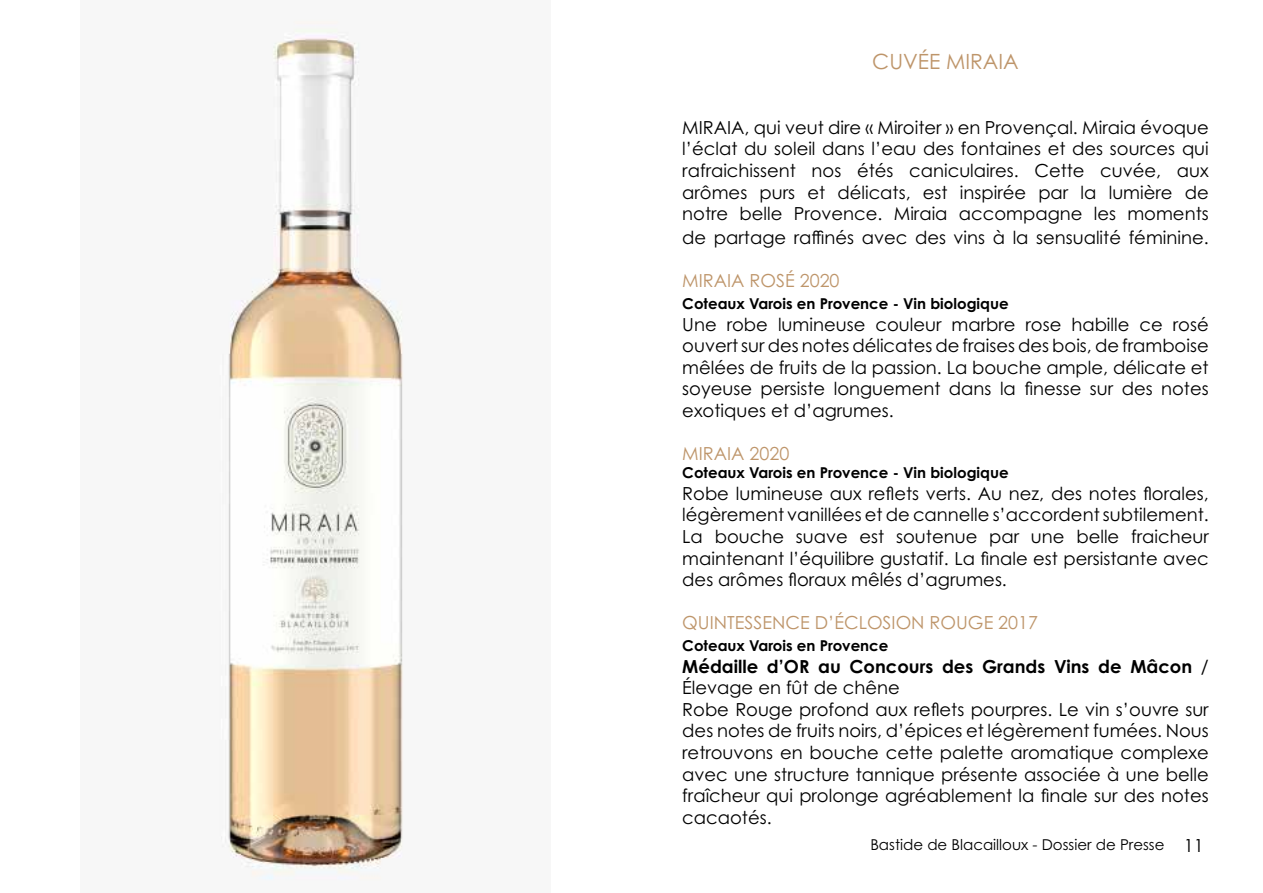
<style>
.page{position:relative;width:1263px;height:893px;background:#fff}
.page>*{position:absolute;margin:0;border:0;box-sizing:border-box;transform-origin:0 0}
.t1{font:21px "Century Gothic Pro";color:#be956a}
.t2{font:18px/21.6px "Century Gothic Pro";color:#000;text-align:justify}
.t3{font:18px "Century Gothic Pro";color:#be956a}
.t4{font:700 15px "Century Gothic Pro";color:#000}
.t5{font:15px "Century Gothic Pro";color:#000}
.s1{font-weight:700}
.s2{font-size:18px}
</style>
<div class="page">
<img style="left:221px;top:21px;width:183px;height:859px">
<p class="t1" style="left:872px;top:49px;width:148px">CUVÉE MIRAIA</p>
<p class="t2" style="left:682px;top:116px;width:528px">MIRAIA, qui veut dire « Miroiter » en Provençal. Miraia évoque l’éclat du soleil dans l’eau des fontaines et des sources qui rafraichissent nos étés caniculaires. Cette cuvée, aux arômes purs et délicats, est inspirée par la lumière de notre belle Provence. Miraia accompagne les moments</p>
<p class="t2" style="left:682px;top:227px;width:528px">de partage raffinés avec des vins à la sensualité féminine.</p>
<p class="t3" style="left:682px;top:270px;width:159px">MIRAIA ROSÉ 2020</p>
<p class="t4" style="left:682px;top:294px;width:328px">Coteaux Varois en Provence - Vin biologique</p>
<p class="t2" style="left:682px;top:313px;width:528px">Une robe lumineuse couleur marbre rose habille ce rosé ouvert sur des notes délicates de fraises des bois, de framboise mêlées de fruits de la passion. La bouche ample, délicate et soyeuse persiste longuement dans la finesse sur des notes exotiques et d’agrumes.</p>
<p class="t3" style="left:682px;top:443px;width:109px">MIRAIA 2020</p>
<p class="t4" style="left:682px;top:463px;width:328px">Coteaux Varois en Provence - Vin biologique</p>
<p class="t2" style="left:682px;top:482px;width:528px">Robe lumineuse aux reflets verts. Au nez, des notes florales, légèrement vanillées et de cannelle s’accordent subtilement.<br>La bouche suave est soutenue par une belle fraicheur maintenant l’équilibre gustatif. La finale est persistante avec des arômes floraux mêlés d’agrumes.</p>
<p class="t3" style="left:682px;top:612px;width:357px">QUINTESSENCE D’ÉCLOSION ROUGE 2017</p>
<p class="t4" style="left:682px;top:636px;width:208px">Coteaux Varois en Provence</p>
<p class="t2" style="left:682px;top:655px;width:528px;text-align:left"><span class="s1">Médaille d’OR au Concours des Grands Vins de Mâcon</span> / Élevage en fût de chêne<br>Robe Rouge profond aux reflets pourpres. Le vin s’ouvre sur des notes de fruits noirs, d’épices et légèrement fumées. Nous retrouvons en bouche cette palette aromatique complexe avec une structure tannique présente associée à une belle fraîcheur qui prolonge agréablement la finale sur des notes cacaotés.</p>
<p class="t5" style="left:870px;top:835px;width:335px">Bastide de Blacailloux - Dossier de Presse <span class="s2">11</span></p>
</div>
